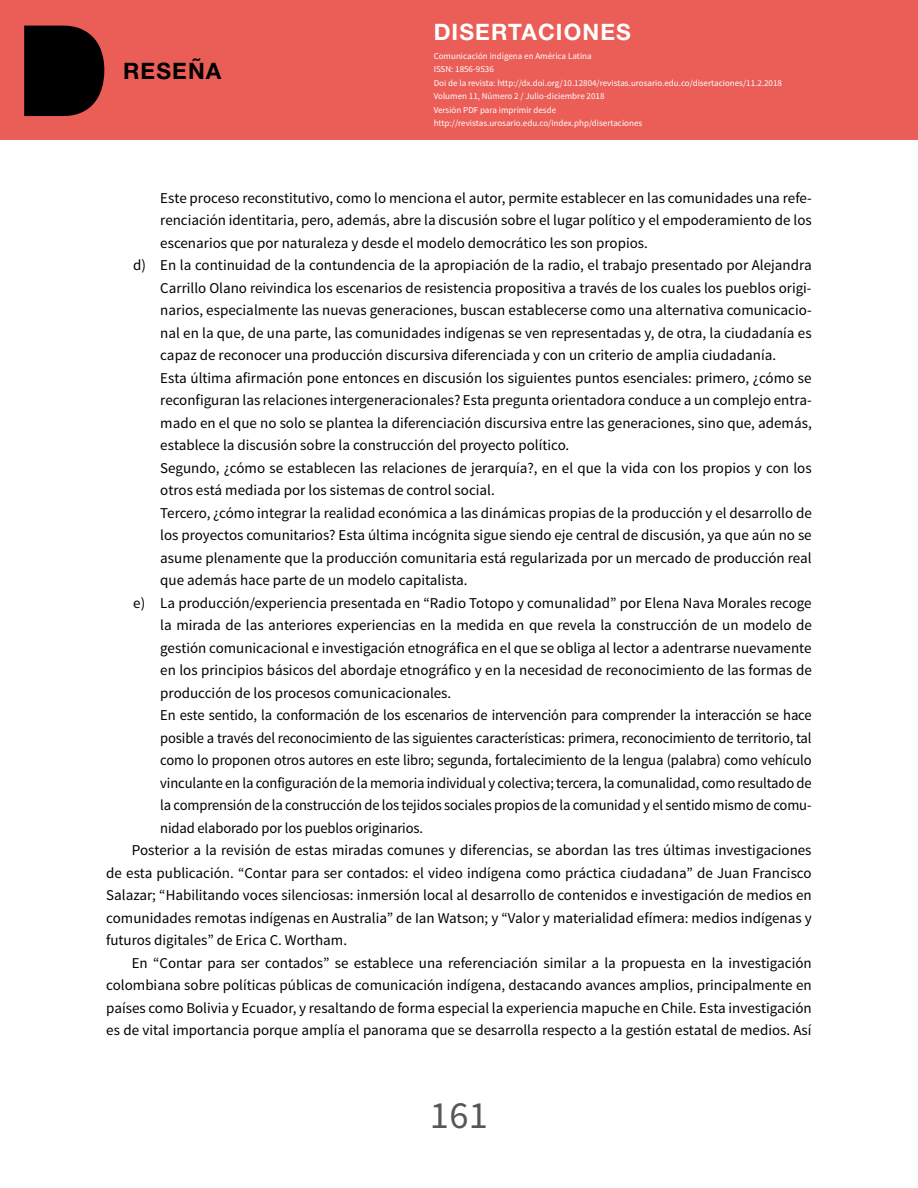
<style>
.page{position:relative;width:918px;height:1188px;background:#fff}
.page>*{position:absolute;margin:0;border:0;box-sizing:border-box;transform-origin:0 0}
.t1{font:38.4px "Source Sans Pro";color:#575756}
.t2{font:700 22.65px "Helvetica Neue LT Std";letter-spacing:.05em;color:#fff}
.t3{font:700 22.65px "Helvetica Neue LT Std";letter-spacing:.05em;color:#000}
.t4{font:15px "Source Sans Pro";color:#000}
.t5{font:9px/13.5px "Source Sans Pro";color:#fff}
.s1{font-style:inherit}
</style>
<div class="page">
<div style="left:0;top:0;width:918px;height:139px;background:#eb5e57"></div>
<svg style="left:24px;top:26px;width:80px;height:90px;background:#150807"></svg>
<h2 class="t3" style="left:123px;top:57px;width:100px">RESEÑA</h2>
<h2 class="t2" style="left:434px;top:18px;width:182px">DISERTACIONES</h2>
<p class="t5" style="left:434px;top:49px;width:350px">Comunicación indígena en América Latina<br><span class="s1">I SSN</span> : 1856-9536<br><span class="s1">D</span>oi de la revista: http://dx.doi.org/10.12804/revistas.urosario.edu.co/disertaciones/11.2.2018<br>Volumen 11, Número 2 / Julio-diciembre 2018<br>Versión <span class="s1">PDF</span> para imprimir desde<br>http://revistas.urosario.edu.co/index.php/disertaciones</p>
<p class="t4" style="left:160px;top:188px;width:653px">Este proceso reconstitutivo, como lo menciona el autor, permite establecer en las comunidades una refe-</p>
<p class="t4" style="left:160px;top:211px;width:653px">renciación identitaria, pero, además, abre la discusión sobre el lugar político y el empoderamiento de los</p>
<p class="t4" style="left:160px;top:233px;width:489px">escenarios que por naturaleza y desde el modelo democrático les son propios.</p>
<p class="t4" style="left:133px;top:256px;width:680px">d) En la continuidad de la contundencia de la apropiación de la radio, el trabajo presentado por Alejandra</p>
<p class="t4" style="left:160px;top:278px;width:653px">Carrillo Olano reivindica los escenarios de resistencia propositiva a través de los cuales los pueblos origi-</p>
<p class="t4" style="left:160px;top:301px;width:653px">narios, especialmente las nuevas generaciones, buscan establecerse como una alternativa comunicacio-</p>
<p class="t4" style="left:160px;top:323px;width:653px">nal en la que, de una parte, las comunidades indígenas se ven representadas y, de otra, la ciudadanía es</p>
<p class="t4" style="left:160px;top:346px;width:617px">capaz de reconocer una producción discursiva diferenciada y con un criterio de amplia ciudadanía.</p>
<p class="t4" style="left:160px;top:368px;width:653px">Esta última afirmación pone entonces en discusión los siguientes puntos esenciales: primero, ¿cómo se</p>
<p class="t4" style="left:160px;top:391px;width:653px">reconfiguran las relaciones intergeneracionales? Esta pregunta orientadora conduce a un complejo entra-</p>
<p class="t4" style="left:160px;top:413px;width:653px">mado en el que no solo se plantea la diferenciación discursiva entre las generaciones, sino que, además,</p>
<p class="t4" style="left:160px;top:436px;width:411px">establece la discusión sobre la construcción del proyecto político.</p>
<p class="t4" style="left:160px;top:458px;width:653px">Segundo, ¿cómo se establecen las relaciones de jerarquía?, en el que la vida con los propios y con los</p>
<p class="t4" style="left:160px;top:481px;width:336px">otros está mediada por los sistemas de control social.</p>
<p class="t4" style="left:160px;top:503px;width:653px">Tercero, ¿cómo integrar la realidad económica a las dinámicas propias de la producción y el desarrollo de</p>
<p class="t4" style="left:160px;top:526px;width:653px">los proyectos comunitarios? Esta última incógnita sigue siendo eje central de discusión, ya que aún no se</p>
<p class="t4" style="left:160px;top:548px;width:653px">asume plenamente que la producción comunitaria está regularizada por un mercado de producción real</p>
<p class="t4" style="left:160px;top:571px;width:309px">que además hace parte de un modelo capitalista.</p>
<p class="t4" style="left:133px;top:593px;width:680px">e) La producción/experiencia presentada en “Radio Totopo y comunalidad” por Elena Nava Morales recoge</p>
<p class="t4" style="left:160px;top:616px;width:653px">la mirada de las anteriores experiencias en la medida en que revela la construcción de un modelo de</p>
<p class="t4" style="left:160px;top:638px;width:653px">gestión comunicacional e investigación etnográfica en el que se obliga al lector a adentrarse nuevamente</p>
<p class="t4" style="left:160px;top:661px;width:653px">en los principios básicos del abordaje etnográfico y en la necesidad de reconocimiento de las formas de</p>
<p class="t4" style="left:160px;top:683px;width:293px">producción de los procesos comunicacionales.</p>
<p class="t4" style="left:160px;top:706px;width:653px">En este sentido, la conformación de los escenarios de intervención para comprender la interacción se hace</p>
<p class="t4" style="left:160px;top:728px;width:653px">posible a través del reconocimiento de las siguientes características: primera, reconocimiento de territorio, tal</p>
<p class="t4" style="left:160px;top:751px;width:653px">como lo proponen otros autores en este libro; segunda, fortalecimiento de la lengua (palabra) como vehículo</p>
<p class="t4" style="left:160px;top:773px;width:653px">vinculante en la configuración de la memoria individual y colectiva; tercera, la comunalidad, como resultado de</p>
<p class="t4" style="left:160px;top:796px;width:653px">la comprensión de la construcción de los tejidos sociales propios de la comunidad y el sentido mismo de comu-</p>
<p class="t4" style="left:160px;top:818px;width:264px">nidad elaborado por los pueblos originarios.</p>
<p class="t4" style="left:132px;top:841px;width:681px">Posterior a la revisión de estas miradas comunes y diferencias, se abordan las tres últimas investigaciones</p>
<p class="t4" style="left:106px;top:863px;width:707px">de esta publicación. “Contar para ser contados: el video indígena como práctica ciudadana” de Juan Francisco</p>
<p class="t4" style="left:106px;top:886px;width:707px">Salazar; “Habilitando voces silenciosas: inmersión local al desarrollo de contenidos e investigación de medios en</p>
<p class="t4" style="left:106px;top:908px;width:707px">comunidades remotas indígenas en Australia” de Ian Watson; y “Valor y materialidad efímera: medios indígenas y</p>
<p class="t4" style="left:106px;top:931px;width:242px">futuros digitales” de Erica C. Wortham.</p>
<p class="t4" style="left:132px;top:953px;width:681px">En “Contar para ser contados” se establece una referenciación similar a la propuesta en la investigación</p>
<p class="t4" style="left:106px;top:976px;width:707px">colombiana sobre políticas públicas de comunicación indígena, destacando avances amplios, principalmente en</p>
<p class="t4" style="left:106px;top:998px;width:707px">países como Bolivia y Ecuador, y resaltando de forma especial la experiencia mapuche en Chile. Esta investigación</p>
<p class="t4" style="left:106px;top:1021px;width:707px">es de vital importancia porque amplía el panorama que se desarrolla respecto a la gestión estatal de medios. Así</p>
<h1 class="t1" style="left:430px;top:1092px;width:60px">161</h1>
</div>
